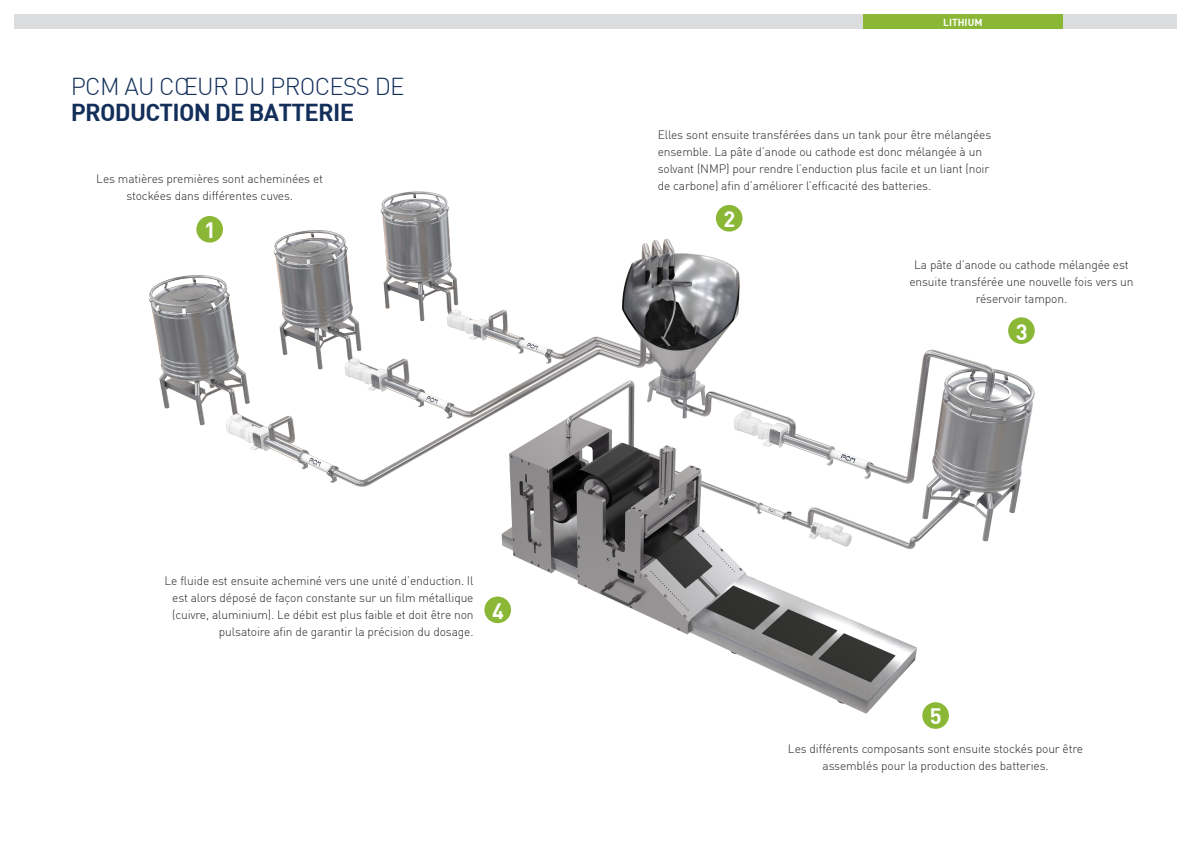
<style>
.page{position:relative;width:1191px;height:842px;background:#fff}
.page>*{position:absolute;margin:0;border:0;box-sizing:border-box;transform-origin:0 0}
.Normal_e{font:300 24px/26px "DIN";letter-spacing:-.03em;color:#132f5a}
.Normal_e-2{font:21.9px "DIN Bold";color:#fff}
.Normal_e-3{font:300 12px/17px "DIN";letter-spacing:-.01em;color:#262626;text-align:center}
.t1{font:10px "DIN Bold";color:#fff}
.s1{font-family:"DIN Bold";font-weight:400}
</style>
<div class="page">
<div style="left:14px;top:14px;width:1162px;height:14px;background:#dcdddf"></div>
<div style="left:863px;top:14px;width:199px;height:14px;background:#8ab836"></div>
<img style="left:149px;top:191px;width:886px;height:538px">
<div style="left:196px;top:216px;width:27px;height:27px;background:#8ab836;border-radius:50%"></div>
<div style="left:716px;top:205px;width:26px;height:27px;background:#8ab836;border-radius:50%"></div>
<div style="left:1008px;top:317px;width:26px;height:27px;background:#8ab836;border-radius:50%"></div>
<div style="left:484px;top:596px;width:27px;height:27px;background:#8ab836;border-radius:50%"></div>
<div style="left:922px;top:702px;width:27px;height:27px;background:#8ab836;border-radius:50%"></div>
<p class="Normal_e" style="left:71px;top:73px;width:335px">PCM AU CŒUR DU PROCESS DE<br><span class="s1">PRODUCTION DE BATTERIE</span></p>
<p class="Normal_e-3" style="left:96px;top:170px;width:228px">Les matières premières sont acheminées et stockées dans différentes cuves.</p>
<p class="Normal_e-2" style="left:204px;top:216px;width:13px">1</p>
<p class="Normal_e-3" style="left:165px;top:572px;width:310px;text-align:right">Le fluide est ensuite acheminé vers une unité d’enduction. Il est alors déposé de façon constante sur un film métallique (cuivre, aluminium). Le débit est plus faible et doit être non pulsatoire afin de garantir la précision du dosage.</p>
<p class="Normal_e-2" style="left:492px;top:596px;width:13px">4</p>
<p class="t1" style="left:943px;top:16px;width:41px">LITHIUM</p>
<p class="Normal_e-3" style="left:658px;top:126px;width:335px;text-align:left">Elles sont ensuite transférées dans un tank pour être mélangées ensemble. La pâte d’anode ou cathode est donc mélangée à un solvant (NMP) pour rendre l’enduction plus facile et un liant (noir de carbone) afin d’améliorer l’efficacité des batteries.</p>
<p class="Normal_e-2" style="left:723px;top:205px;width:13px">2</p>
<p class="Normal_e-3" style="left:909px;top:257px;width:226px">La pâte d’anode ou cathode mélangée est ensuite transférée une nouvelle fois vers un réservoir tampon.</p>
<p class="Normal_e-2" style="left:1015px;top:317px;width:13px">3</p>
<p class="Normal_e-2" style="left:930px;top:702px;width:13px">5</p>
<p class="Normal_e-3" style="left:788px;top:740px;width:297px">Les différents composants sont ensuite stockés pour être assemblés pour la production des batteries.</p>
</div>
